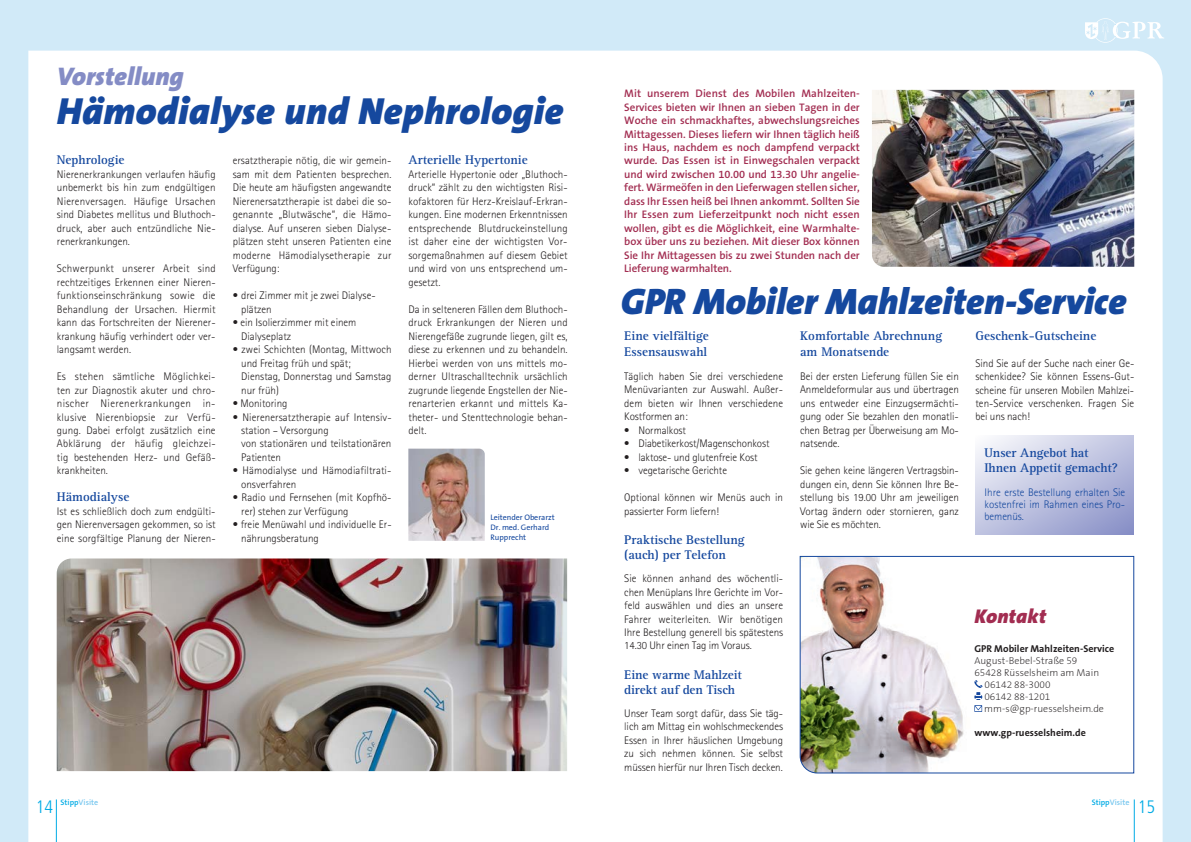
<style>
.page{position:relative;width:1191px;height:842px;background:#d1eaf8}
.page>*{position:absolute;margin:0;border:0;box-sizing:border-box;transform-origin:0 0}
.t1{font:italic 900 38px "The Sans B9";letter-spacing:.01em;color:#15489e}
.t2{font:italic 900 37px "The Sans B9";letter-spacing:-.005em;color:#15489e}
.t3{font:italic 900 25.6px "The Sans B9";color:#848cc5}
.t4{font:italic 900 20px "The Sans B9";letter-spacing:.01em;color:#a22d51}
.t5{font:300 condensed 18px "Frutiger LT Std";color:#00abe5}
.t6{font:700 13px/15.6px "Agfa Rotis Serif";color:#15489e}
.t7{font:300 11px/13.5px "Agfa Rotis Sans Serif";color:#231f20;text-align:justify}
.t8{font:600 11px/13.5px "The Sans B6";letter-spacing:-.005em;color:#a22d51;text-align:justify}
.t9{font:300 11px/11.9px "Agfa Rotis Sans Serif";letter-spacing:-.005em;color:#15489e;text-align:justify}
.t10{font:200 10px "The Sans B2";color:#231f20}
.t11{font:700 10px "The Sans B7";color:#231f20}
.t12{font:8px/10px "The Sans B5 Plain";color:#15489e}
.t13{font:600 8px "The Sans B6";color:#78c7ef}
.s1{color:#00abe5}
</style>
<div class="page">
<div style="left:28px;top:51px;width:1134px;height:791px;background:#fff"></div>
<hr style="left:56px;top:799px;width:1px;height:43px;background:#00abe5">
<svg style="left:1085px;top:18px;width:79px;height:25px"></svg>
<img style="left:57px;top:558px;width:510px;height:213px">
<img style="left:408px;top:449px;width:77px;height:92px">
<hr style="left:1133px;top:799px;width:1px;height:43px;background:#00abe5">
<svg style="left:799px;top:555px;width:335px;height:219px;background:#e4e0dd"></svg>
<svg style="left:974px;top:680px;width:8px;height:32px"></svg>
<img style="left:872px;top:90px;width:262px;height:177px">
<svg style="left:975px;top:435px;width:159px;height:99px;background:#c1c5e1"></svg>
<h3 class="t3" style="left:57px;top:62px;width:128px">Vorstellung</h3>
<h1 class="t1" style="left:57px;top:91px;width:508px">Hämodialyse und Nephrologie</h1>
<p class="t6" style="left:57px;top:152px;width:69px">Nephrologie</p>
<p class="t7" style="left:57px;top:167px;width:160px">Nierenerkrankungen verlaufen häufig unbemerkt bis hin zum endgültigen Nierenversagen. Häufige Ursachen sind Diabetes mellitus und Bluthoch&shy;druck, aber auch entzündliche Nie&shy;renerkrankungen.</p>
<p class="t7" style="left:57px;top:262px;width:160px">Schwerpunkt unserer Arbeit sind rechtzeitiges Erkennen einer Nieren&shy;funktionseinschränkung sowie die Behandlung der Ursachen. Hiermit kann das Fortschreiten der Nierener&shy;krankung häufig verhindert oder ver&shy;langsamt werden.</p>
<p class="t7" style="left:57px;top:370px;width:160px">Es stehen sämtliche Möglichkei&shy;ten zur Diagnostik akuter und chro&shy;nischer Nierenerkrankungen in&shy;klusive Nierenbiopsie zur Verfü&shy;gung. Dabei erfolgt zusätzlich eine Abklärung der häufig gleichzei&shy;tig bestehenden Herz- und Gefäß&shy;krankheiten.</p>
<p class="t6" style="left:57px;top:489px;width:74px">Hämodialyse</p>
<p class="t7" style="left:57px;top:504px;width:160px">Ist es schließlich doch zum endgülti&shy;gen Nierenversagen gekommen, so ist eine sorgfältige Planung der Nieren-</p>
<p class="t7" style="left:233px;top:154px;width:160px">ersatztherapie nötig, die wir gemein&shy;sam mit dem Patienten besprechen.<br>Die heute am häufigsten angewandte Nierenersatztherapie ist dabei die so&shy;genannte „Blutwäsche“, die Hämo&shy;dialyse. Auf unseren sieben Dialyse&shy;plätzen steht unseren Patienten eine moderne Hämodialysetherapie zur Verfügung:</p>
<p class="t7" style="left:241px;top:289px;width:136px;text-indent:-9px">• drei Zimmer mit je zwei Dialyse&shy;plätzen</p>
<p class="t7" style="left:241px;top:316px;width:117px;text-indent:-9px">• ein Isolierzimmer mit einem<br>Dialyseplatz</p>
<p class="t7" style="left:241px;top:343px;width:152px;text-align:left;text-indent:-9px">• zwei Schichten (Montag, Mittwoch und Freitag früh und spät;<br>Dienstag, Donnerstag und Samstag nur früh)</p>
<p class="t7" style="left:233px;top:397px;width:56px">• Monitoring</p>
<p class="t7" style="left:241px;top:410px;width:152px;text-align:left;text-indent:-9px">• Nierenersatztherapie auf Intensiv&shy;station – Versorgung<br>von stationären und teilstationären<br>Patienten</p>
<p class="t7" style="left:241px;top:464px;width:152px;text-indent:-9px">• Hämodialyse und Hämodiafiltrati&shy;onsverfahren</p>
<p class="t7" style="left:241px;top:491px;width:152px;text-indent:-9px">• Radio und Fernsehen (mit Kopfhö&shy;rer) stehen zur Verfügung</p>
<p class="t7" style="left:241px;top:518px;width:152px;text-indent:-9px">• freie Menüwahl und individuelle Er&shy;nährungsberatung</p>
<p class="t6" style="left:408px;top:153px;width:121px">Arterielle Hypertonie</p>
<p class="t7" style="left:408px;top:167px;width:161px">Arterielle Hypertonie oder „Bluthoch&shy;druck“ zählt zu den wichtigsten Risi&shy;kofaktoren für Herz-Kreislauf-Erkran&shy;kungen. Eine modernen Erkenntnissen entsprechende Blutdruckeinstellung ist daher eine der wichtigsten Vor&shy;sorgemaßnahmen auf diesem Gebiet und wird von uns entsprechend um&shy;gesetzt.</p>
<p class="t7" style="left:408px;top:302px;width:161px">Da in selteneren Fällen dem Bluthoch&shy;druck Erkrankungen der Nieren und Nierengefäße zugrunde liegen, gilt es, diese zu erkennen und zu behandeln.<br>Hierbei werden von uns mittels mo&shy;derner Ultraschalltechnik ursächlich zugrunde liegende Engstellen der Nie&shy;renarterien erkannt und mittels Ka&shy;theter- und Stenttechnologie behan&shy;delt.</p>
<p class="t12" style="left:490px;top:513px;width:66px">Leitender Oberarzt<br>Dr. med. Gerhard<br>Rupprecht</p>
<h3 class="t5" style="left:36px;top:796px;width:19px">14</h3>
<p class="t13" style="left:61px;top:798px;width:39px"><span class="s1">Stipp</span>Visite</p>
<p class="t8" style="left:624px;top:87px;width:237px">Mit unserem Dienst des Mobilen Mahlzeiten-Services bieten wir Ihnen an sieben Tagen in der Woche ein schmackhaftes, abwechslungsreiches Mittagessen. Dieses liefern wir Ihnen täglich heiß ins Haus, nachdem es noch dampfend verpackt wurde. Das Essen ist in Einwegschalen verpackt und wird zwischen 10.00 und 13.30 Uhr angelie&shy;fert. Wärmeöfen in den Lieferwagen stellen sicher, dass Ihr Essen heiß bei Ihnen ankommt. Sollten Sie Ihr Essen zum Lieferzeitpunkt noch nicht essen wollen, gibt es die Möglichkeit, eine Warmhalte&shy;box über uns zu beziehen. Mit dieser Box können Sie Ihr Mittagessen bis zu zwei Stunden nach der Lieferung warmhalten.</p>
<h2 class="t2" style="left:620px;top:281px;width:507px">GPR Mobiler Mahlzeiten-Service</h2>
<p class="t6" style="left:624px;top:328px;width:86px">Eine vielfältige<br>Essensauswahl</p>
<p class="t7" style="left:624px;top:370px;width:160px">Täglich haben Sie drei verschiedene Menüvarianten zur Auswahl. Außer&shy;dem bieten wir Ihnen verschiedene Kostformen an:</p>
<p class="t7" style="left:624px;top:423px;width:63px">• Normalkost</p>
<p class="t7" style="left:624px;top:437px;width:147px">• Diabetikerkost/Magenschonkost</p>
<p class="t7" style="left:624px;top:450px;width:135px">• laktose- und glutenfreie Kost</p>
<p class="t7" style="left:624px;top:464px;width:104px">• vegetarische Gerichte</p>
<p class="t7" style="left:624px;top:491px;width:160px">Optional können wir Menüs auch in passierter Form liefern!</p>
<p class="t6" style="left:624px;top:532px;width:122px">Praktische Bestellung (auch) per Telefon</p>
<p class="t7" style="left:624px;top:572px;width:160px">Sie können anhand des wöchentli&shy;chen Menüplans Ihre Gerichte im Vor&shy;feld auswählen und dies an unsere Fahrer weiterleiten. Wir benötigen Ihre Bestellung generell bis spätestens 14.30 Uhr einen Tag im Voraus.</p>
<p class="t6" style="left:624px;top:667px;width:119px">Eine warme Mahlzeit direkt auf den Tisch</p>
<p class="t7" style="left:624px;top:706px;width:160px">Unser Team sorgt dafür, dass Sie täg&shy;lich am Mittag ein wohlschmeckendes Essen in Ihrer häuslichen Umgebung zu sich nehmen können. Sie selbst müssen hierfür nur Ihren Tisch decken.</p>
<p class="t6" style="left:800px;top:328px;width:143px">Komfortable Abrechnung am Monatsende</p>
<p class="t7" style="left:800px;top:370px;width:160px">Bei der ersten Lieferung füllen Sie ein Anmeldeformular aus und übertragen uns entweder eine Einzugsermächti&shy;gung oder Sie bezahlen den monatli&shy;chen Betrag per Überweisung am Mo&shy;natsende.</p>
<p class="t7" style="left:800px;top:464px;width:160px">Sie gehen keine längeren Vertragsbin&shy;dungen ein, denn Sie können Ihre Be&shy;stellung bis 19.00 Uhr am jeweiligen Vortag ändern oder stornieren, ganz wie Sie es möchten.</p>
<p class="t6" style="left:975px;top:328px;width:122px">Geschenk-Gutscheine</p>
<p class="t7" style="left:975px;top:356px;width:160px">Sind Sie auf der Suche nach einer Ge&shy;schenkidee? Sie können Essens-Gut&shy;scheine für unseren Mobilen Mahlzei&shy;ten-Service verschenken. Fragen Sie bei uns nach!</p>
<p class="t6" style="left:984px;top:445px;width:135px">Unser Angebot hat<br>Ihnen Appetit gemacht?</p>
<p class="t9" style="left:984px;top:486px;width:142px">Ihre erste Bestellung erhalten Sie kostenfrei im Rahmen eines Pro&shy;bemenüs.</p>
<h3 class="t4" style="left:974px;top:606px;width:73px">Kontakt</h3>
<p class="t11" style="left:974px;top:643px;width:141px">GPR Mobiler Mahlzeiten-Service</p>
<p class="t10" style="left:974px;top:655px;width:104px">August-Bebel-Straße 59</p>
<p class="t10" style="left:974px;top:667px;width:126px">65428 Rüsselsheim am Main</p>
<p class="t10" style="left:984px;top:679px;width:68px">06142 88-3000</p>
<p class="t10" style="left:984px;top:691px;width:68px">06142 88-1201</p>
<p class="t10" style="left:984px;top:703px;width:121px">mm-s@gp-ruesselsheim.de</p>
<p class="t11" style="left:974px;top:727px;width:113px">www.gp-ruesselsheim.de</p>
<p class="t13" style="left:1091px;top:798px;width:39px"><span class="s1">Stipp</span>Visite</p>
<h3 class="t5" style="left:1137px;top:796px;width:19px">15</h3>
</div>
